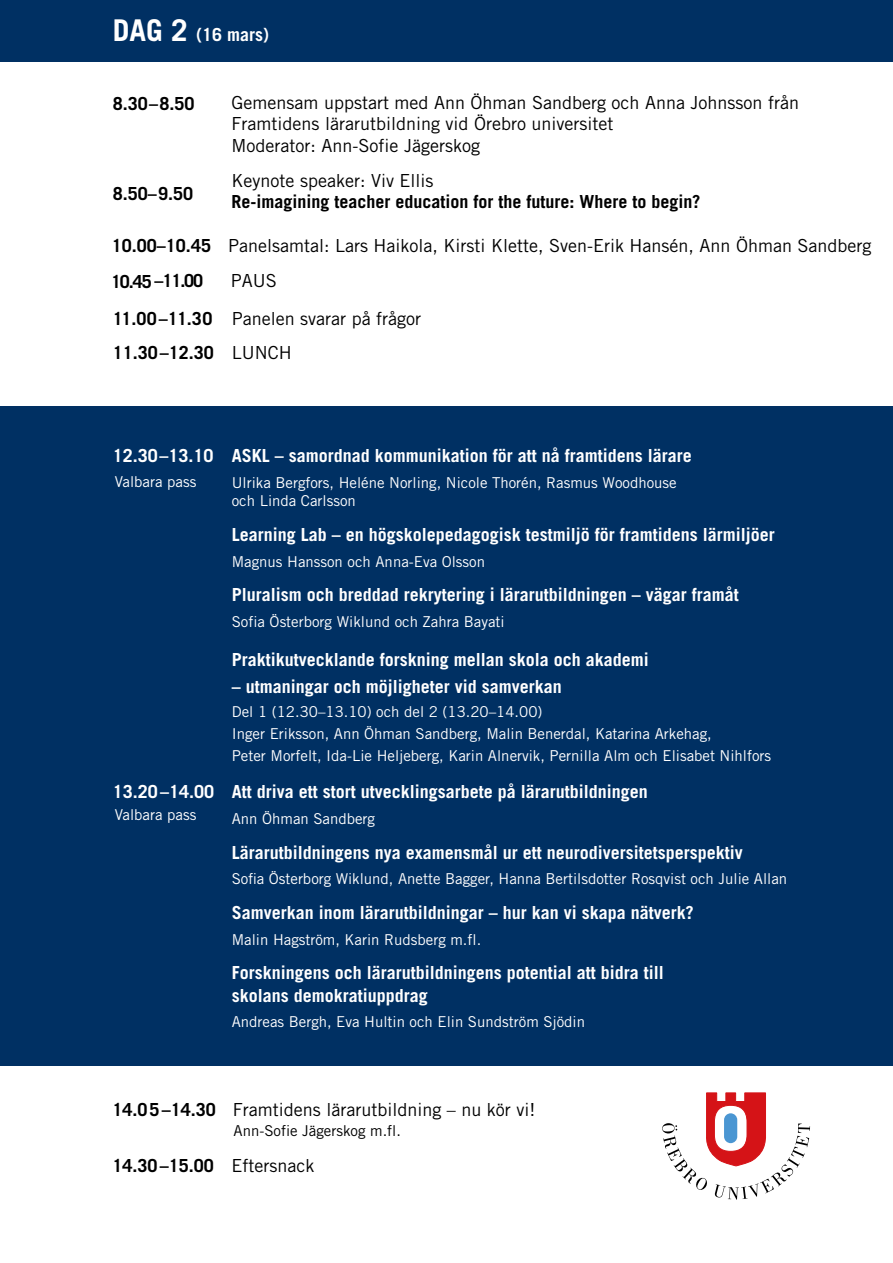
<style>
.page{position:relative;width:893px;height:1263px;background:#fff}
.page>*{position:absolute;margin:0;border:0;box-sizing:border-box;transform-origin:0 0}
.LISTA{font:700 18px/22.5px "Trade Gothic LT Std";color:#fff}
.LISTA-2{font:18px/21.1px "Trade Gothic LT Std";color:#000}
.LISTA-3{font:700 18px/21.6px "Trade Gothic LT Std";color:#000}
.LISTA-4{font:15px/22.2px "Trade Gothic LT Std";color:#fff}
.t1{font:15px "Trade Gothic LT Std";color:#000}
.s1{font-size:30px}
.s2{font-weight:400}
.s3{font-weight:700}
</style>
<div class="page">
<div style="left:0;top:0;width:893px;height:62px;background:#003063"></div>
<div style="left:0;top:406px;width:893px;height:660px;background:#003063"></div>
<svg style="left:662px;top:1093px;width:148px;height:107px"></svg>
<h1 class="LISTA" style="left:113px;top:23px;width:158px"><span class="s1">DAG 2</span> (16 mars)</h1>
<p class="LISTA-3" style="left:113px;top:92px;width:83px">8.30–8.50</p>
<p class="LISTA-2" style="left:232px;top:92px;width:569px">Gemensam uppstart med Ann Öhman Sandberg och Anna Johnsson från<br>Framtidens lärarutbildning vid Örebro universitet<br>Moderator: Ann-Sofie Jägerskog</p>
<p class="LISTA-3" style="left:232px;top:169px;width:471px"><span class="s2">Keynote speaker: Viv Ellis<br></span>Re-imagining teacher education for the future: Where to begin?</p>
<p class="LISTA-2" style="left:112px;top:235px;width:761px"><span class="s3">10.00–10.45</span> Panelsamtal: Lars Haikola, Kirsti Klette, Sven-Erik Hansén, Ann Öhman Sandberg</p>
<p class="LISTA-3" style="left:111px;top:269px;width:94px">10.45 –11.00</p>
<p class="LISTA-2" style="left:231px;top:270px;width:47px">PAUS</p>
<p class="LISTA-2" style="left:113px;top:307px;width:310px"><span class="s3">11.00–11.30</span> Panelen svarar på frågor</p>
<p class="LISTA-3" style="left:113px;top:341px;width:181px">11.30–12.30 <span class="s2">LUNCH</span></p>
<p class="LISTA" style="left:113px;top:444px;width:581px">12.30–13.10 ASKL – samordnad kommunikation för att nå framtidens lärare</p>
<p class="LISTA-4" style="left:232px;top:473px;width:446px;line-height:18px">Ulrika Bergfors, Heléne Norling, Nicole Thorén, Rasmus Woodhouse och Linda Carlsson</p>
<p class="LISTA" style="left:232px;top:523px;width:545px">Learning Lab – en högskolepedagogisk testmiljö för framtidens lärmiljöer</p>
<p class="LISTA-4" style="left:232px;top:550px;width:255px">Magnus Hansson och Anna-Eva Olsson</p>
<p class="LISTA" style="left:232px;top:583px;width:509px">Pluralism och breddad rekrytering i lärarutbildningen – vägar framåt</p>
<p class="LISTA-4" style="left:232px;top:610px;width:274px">Sofia Österborg Wiklund och Zahra Bayati</p>
<p class="LISTA" style="left:232px;top:648px;width:419px">Praktikutvecklande forskning mellan skola och akademi</p>
<p class="LISTA" style="left:232px;top:675px;width:331px">– utmaningar och möjligheter vid samverkan</p>
<p class="LISTA-4" style="left:232px;top:700px;width:541px">Del 1 (12.30–13.10) och del 2 (13.20–14.00)<br>Inger Eriksson, Ann Öhman Sandberg, Malin Benerdal, Katarina Arkehag,<br>Peter Morfelt, Ida-Lie Heljeberg, Karin Alnervik, Pernilla Alm och Elisabet Nihlfors</p>
<p class="LISTA" style="left:113px;top:780px;width:537px">13.20 –14.00 Att driva ett stort utvecklingsarbete på lärarutbildningen</p>
<p class="LISTA-4" style="left:232px;top:808px;width:145px">Ann Öhman Sandberg</p>
<p class="LISTA" style="left:232px;top:841px;width:512px">Lärarutbildningens nya examensmål ur ett neurodiversitetsperspektiv</p>
<p class="LISTA-4" style="left:232px;top:868px;width:557px">Sofia Österborg Wiklund, Anette Bagger, Hanna Bertilsdotter Rosqvist och Julie Allan</p>
<p class="LISTA" style="left:232px;top:901px;width:463px">Samverkan inom lärarutbildningar – hur kan vi skapa nätverk?</p>
<p class="LISTA-4" style="left:232px;top:928px;width:251px">Malin Hagström, Karin Rudsberg m.fl.</p>
<p class="LISTA" style="left:232px;top:961px;width:434px">Forskningens och lärarutbildningens potential att bidra till skolans demokratiuppdrag</p>
<p class="LISTA-4" style="left:232px;top:1011px;width:355px">Andreas Bergh, Eva Hultin och Elin Sundström Sjödin</p>
<p class="LISTA-4" style="left:115px;top:470px;width:83px">Valbara pass</p>
<p class="LISTA-4" style="left:115px;top:803px;width:83px">Valbara pass</p>
<p class="LISTA-2" style="left:112px;top:1098px;width:424px"><span class="s3">14.05–14.30</span> Framtidens lärarutbildning – nu kör vi!</p>
<p class="LISTA-3" style="left:112px;top:1154px;width:204px">14.30 –15.00 <span class="s2">Eftersnack</span></p>
<p class="t1" style="left:234px;top:1121px;width:169px">Ann-Sofie Jägerskog m.fl.</p>
</div>
